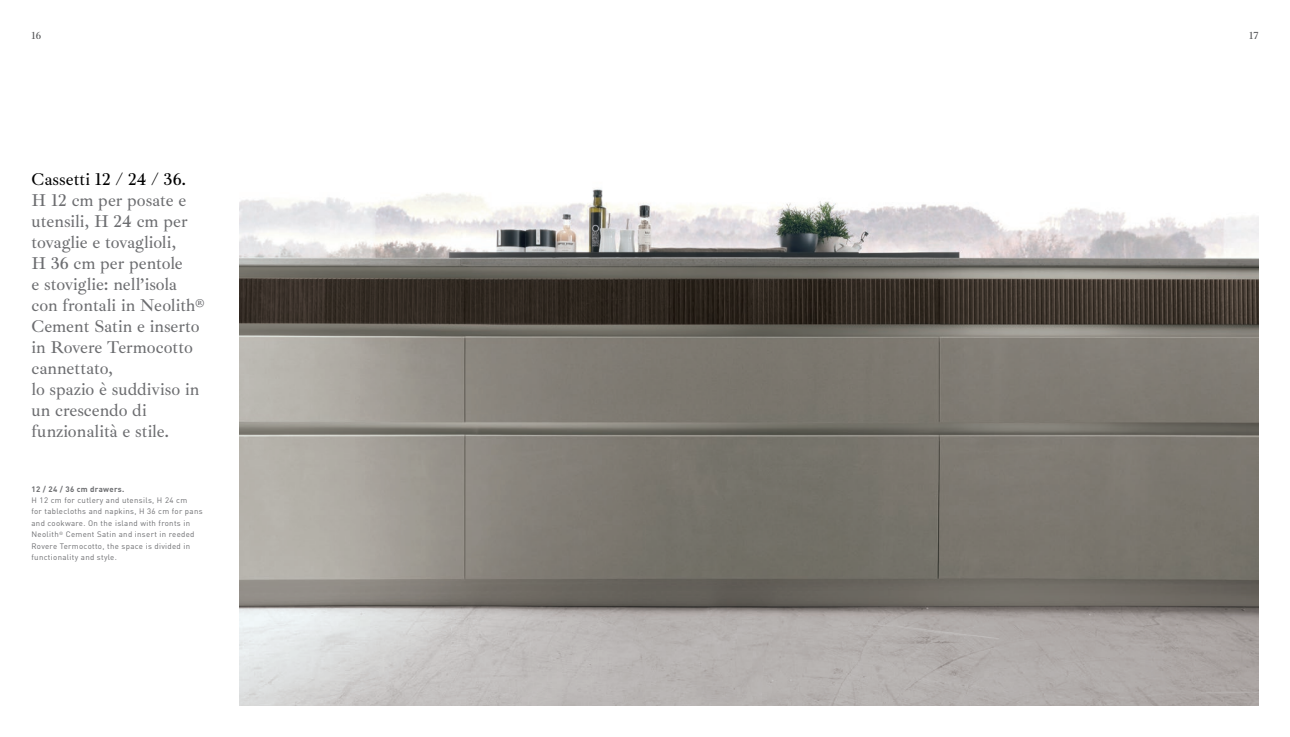
<style>
.page{position:relative;width:1290px;height:737px;background:#fff}
.page>*{position:absolute;margin:0;border:0;box-sizing:border-box;transform-origin:0 0}
.t1{font:500 17.5px/21px "Ibarra Real Nova";color:#6c6d70}
.t2{font:500 17.5px "Ibarra Real Nova";color:#000}
.t3{font:500 10.5px "Ibarra Real Nova";color:#57585a}
.t4{font:7.88px/11.4px "DIN";letter-spacing:.04em;color:#6c6d70}
.t5{font:700 7.88px "DIN";letter-spacing:.04em;color:#6c6d70}
</style>
<div class="page">
<img style="left:645px;top:201px;width:613px;height:504px">
<svg style="left:239px;top:189px;width:406px;height:517px"></svg>
<p class="t3" style="left:32px;top:30px;width:11px">16</p>
<p class="t2" style="left:32px;top:170px;width:156px">Cassetti 12 / 24 / 36.</p>
<p class="t1" style="left:32px;top:190px;width:174px">H 12 cm per posate e utensili, H 24 cm per tovaglie e tovaglioli,<br>H 36 cm per pentole<br>e stoviglie: nell’isola con frontali in Neolith®<br>Cement Satin e inserto in Rovere Termocotto cannettato,<br>lo spazio è suddiviso in un crescendo di funzionalità e stile.</p>
<p class="t5" style="left:32px;top:483px;width:94px">12 / 24 / 36 cm drawers.</p>
<p class="t4" style="left:31px;top:494px;width:173px">H 12 cm for cutlery and utensils, H 24 cm<br>for tablecloths and napkins, H 36 cm for pans and cookware. On the island with fronts in Neolith<sup>®</sup> Cement Satin and insert in reeded Rovere Termocotto, the space is divided in functionality and style.</p>
<p class="t3" style="left:1249px;top:30px;width:11px">17</p>
</div>
